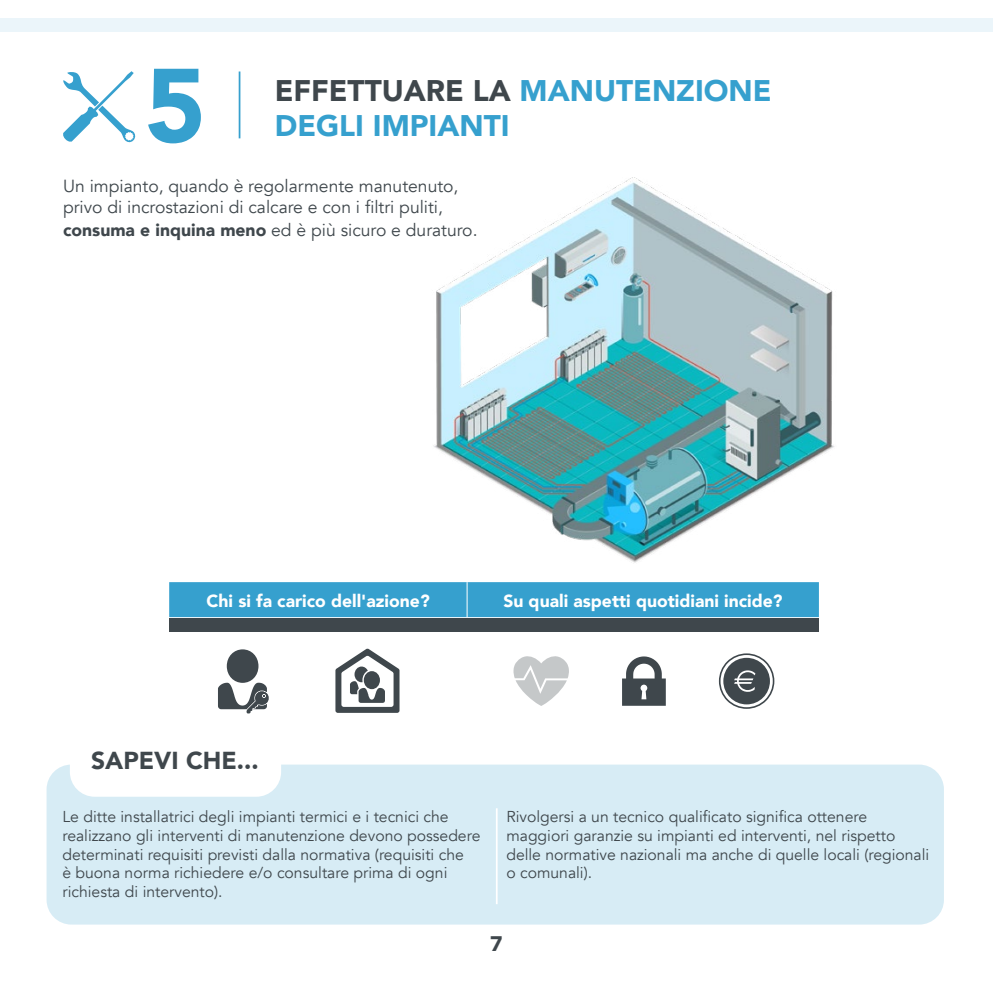
<style>
.page{position:relative;width:993px;height:993px;background:#fff}
.page>*{position:absolute;margin:0;border:0;box-sizing:border-box;transform-origin:0 0}
.t1{font:900 103.6px "Avenir";color:#36a0ce}
.t2{font:900 29.75px/35.7px "Avenir";color:#36a0ce}
.t3{font:900 24.5px "Avenir";color:#3f474c}
.t4{font:900 21px "Avenir";color:#3f474c}
.t5{font:17.5px/21px "Avenir";color:#3f474c}
.t6{font:900 17.5px "Avenir";color:#fff}
.t7{font:15.75px/18.9px "Avenir";color:#3f474c}
.s1{color:#3f474c}
.s2{font-weight:900}
</style>
<div class="page">
<div style="left:0;top:19px;width:992px;height:13px;background:#ebf5fa"></div>
<hr style="left:238px;top:71px;width:2px;height:67px;background:#36a0ce">
<svg style="left:63px;top:71px;width:73px;height:72px"></svg>
<div style="left:47px;top:764px;width:896px;height:160px;background:#d7ecf5;border-radius:25px"></div>
<hr style="left:495px;top:808px;width:2px;height:95px;background:#fff">
<div style="left:70px;top:729px;width:211px;height:67px;background:#fff;border-radius:25px"></div>
<div style="left:169px;top:582px;width:649px;height:35px;background:#36a0ce"></div>
<hr style="left:466px;top:582px;width:1px;height:35px;background:#fff">
<div style="left:169px;top:617px;width:297px;height:14px;background:#3f474c"></div>
<svg style="left:218px;top:649px;width:51px;height:64px"></svg>
<svg style="left:335px;top:648px;width:64px;height:64px"></svg>
<svg style="left:513px;top:656px;width:56px;height:49px"></svg>
<svg style="left:622px;top:656px;width:43px;height:49px"></svg>
<svg style="left:718px;top:653px;width:56px;height:55px"></svg>
<div style="left:467px;top:617px;width:351px;height:14px;background:#3f474c"></div>
<img style="left:433px;top:177px;width:402px;height:386px">
<h1 class="t1" style="left:145px;top:17px;width:63px">5</h1>
<h2 class="t2" style="left:275px;top:72px;width:498px"><span class="s1">EFFETTUARE LA</span> MANUTENZIONE<br>DEGLI IMPIANTI</h2>
<p class="t5" style="left:63px;top:176px;width:397px">Un impianto, quando è regolarmente manutenuto, privo di incrostazioni di calcare e con i filtri puliti,</p>
<p class="t5" style="left:63px;top:220px;width:416px"><span class="s2">consuma e inquina meno</span> ed è più sicuro e duraturo.</p>
<p class="t6" style="left:206px;top:585px;width:224px">Chi si fa carico dell'azione?</p>
<p class="t6" style="left:503px;top:585px;width:281px">Su quali aspetti quotidiani incide?</p>
<h3 class="t3" style="left:91px;top:739px;width:169px">SAPEVI CHE...</h3>
<p class="t7" style="left:62px;top:806px;width:419px">Le ditte installatrici degli impianti termici e i tecnici che realizzano gli interventi di manutenzione devono possedere determinati requisiti previsti dalla normativa (requisiti che<br>è buona norma richiedere e/o consultare prima di ogni richiesta di intervento).</p>
<p class="t7" style="left:506px;top:806px;width:424px">Rivolgersi a un tecnico qualificato significa ottenere maggiori garanzie su impianti ed interventi, nel rispetto delle normative nazionali ma anche di quelle locali (regionali o comunali).</p>
<h3 class="t4" style="left:490px;top:925px;width:14px">7</h3>
</div>
